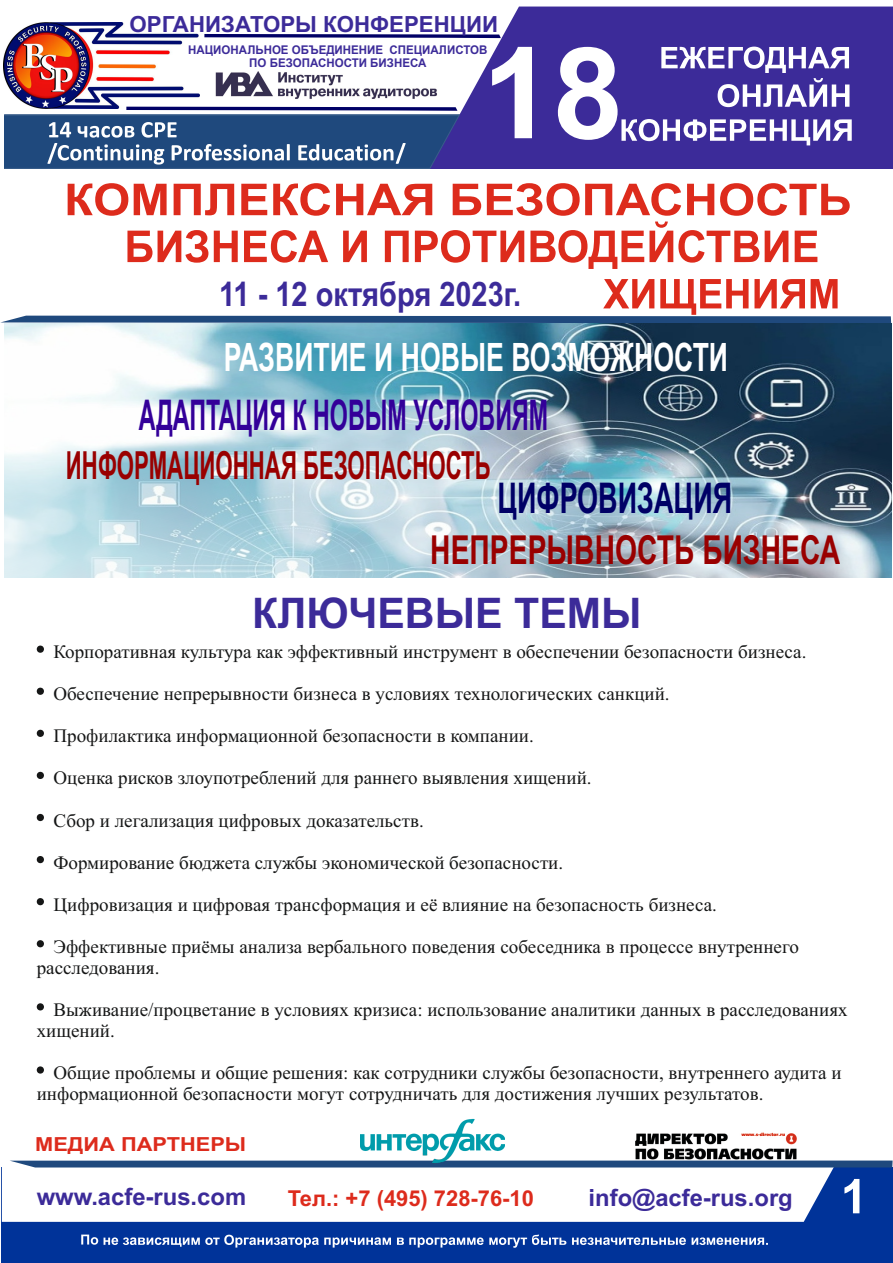
<style>
.page{position:relative;width:893px;height:1263px;background:#fff}
.page>*{position:absolute;margin:0;border:0;box-sizing:border-box;transform-origin:0 0}
.t1{font:700 126.9px "Arial";color:#fff}
.t2{font:700 42.35px "Arial";color:#309;scale:.55 1}
.t3{font:700 42.35px "Arial";color:#006;scale:.64 1}
.t4{font:700 42.15px "Arial";color:#3c2b99}
.t5{font:700 39.95px "Arial";color:#900;scale:.71 1}
.t6{font:700 39.15px "Arial";color:#fff;scale:.68 1}
.t7{font:700 38.75px "Arial";color:#900;scale:.57 1}
.t8{font:700 33.85px "Arial";color:#3c2b99;scale:.86 1}
.t9{font:700 23.8px "Arial";color:#3c2b99}
.t10{font:700 23.75px "Arial";color:#3c2b99}
.t11{font:700 22.25px "Arial";color:#3c2b99}
.t12{font:700 21.9px "Arial";color:#dd2b1c}
.t13{font:700 19.35px "Arial";color:#dd2b1c;scale:1.13 1}
.t14{font:19px/21.1px "Times New Roman";color:#151616}
.t15{font:700 12px/13.4px "Arial";color:#3c2b99;text-align:center;scale:.96 1}
</style>
<div class="page">
<div style="left:461px;top:7px;width:431px;height:162px;background:#3c2b99"></div>
<svg style="left:621px;top:119px;width:230px;height:26px"></svg>
<img style="left:835px;top:168px;width:57px;height:41px">
<img style="left:839px;top:577px;width:51px;height:1px">
<div style="left:1px;top:1168px;width:891px;height:95px;background:#039"></div>
<div style="left:2px;top:1168px;width:832px;height:54px;background:#fff"></div>
<svg style="left:81px;top:1235px;width:686px;height:13px"></svg>
<svg style="left:844px;top:1179px;width:15px;height:34px"></svg>
<img style="left:629px;top:1132px;width:173px;height:29px">
<svg style="left:68px;top:183px;width:781px;height:33px"></svg>
<svg style="left:127px;top:230px;width:81px;height:33px"></svg>
<svg style="left:214px;top:222px;width:603px;height:47px"></svg>
<svg style="left:661px;top:47px;width:188px;height:60px"></svg>
<svg style="left:11px;top:1161px;width:881px;height:7px;background:#315787"></svg>
<img style="left:3px;top:22px;width:197px;height:85px">
<svg style="left:4px;top:107px;width:457px;height:62px;background:#476694"></svg>
<svg style="left:0;top:279px;width:890px;height:44px"></svg>
<svg style="left:204px;top:34px;width:296px;height:4px"></svg>
<img style="left:4px;top:323px;width:886px;height:254px">
<svg style="left:37px;top:646px;width:7px;height:7px"></svg>
<svg style="left:37px;top:688px;width:7px;height:7px"></svg>
<svg style="left:37px;top:730px;width:7px;height:7px"></svg>
<svg style="left:37px;top:772px;width:7px;height:7px"></svg>
<svg style="left:37px;top:814px;width:7px;height:7px"></svg>
<svg style="left:37px;top:856px;width:7px;height:7px"></svg>
<svg style="left:37px;top:898px;width:7px;height:7px"></svg>
<svg style="left:37px;top:940px;width:7px;height:7px"></svg>
<svg style="left:37px;top:1003px;width:7px;height:7px"></svg>
<svg style="left:37px;top:1066px;width:7px;height:8px"></svg>
<img style="left:360px;top:1119px;width:144px;height:45px">
<img style="left:215px;top:71px;width:222px;height:28px">
<p class="t11" style="left:129px;top:16px;width:370px">ОРГАНИЗАТОРЫ КОНФЕРЕНЦИИ</p>
<p class="t15" style="left:188px;top:44px;width:313px">НАЦИОНАЛЬНОЕ ОБЪЕДИНЕНИЕ СПЕЦИАЛИСТОВ<br>ПО БЕЗОПАСНОСТИ БИЗНЕСА</p>
<h1 class="t1" style="left:482px;top:46px;width:143px">18</h1>
<h3 class="t8" style="left:219px;top:281px;width:352px">11 - 12 октября 2023г.</h3>
<h3 class="t6" style="left:223px;top:342px;width:743px">РАЗВИТИЕ И НОВЫЕ ВОЗМОЖНОСТИ</h3>
<h2 class="t2" style="left:139px;top:399px;width:745px">АДАПТАЦИЯ К НОВЫМ УСЛОВИЯМ</h2>
<h3 class="t7" style="left:66px;top:451px;width:746px">ИНФОРМАЦИОННАЯ БЕЗОПАСНОСТЬ</h3>
<h2 class="t3" style="left:497px;top:482px;width:368px">ЦИФРОВИЗАЦИЯ</h2>
<h3 class="t5" style="left:430px;top:534px;width:578px">НЕПРЕРЫВНОСТЬ БИЗНЕСА</h3>
<h3 class="t4" style="left:252px;top:597px;width:390px">КЛЮЧЕВЫЕ ТЕМЫ</h3>
<p class="t14" style="left:53px;top:643px;width:754px">Корпоративная культура как эффективный инструмент в обеспечении безопасности бизнеса.</p>
<p class="t14" style="left:53px;top:685px;width:617px">Обеспечение непрерывности бизнеса в условиях технологических санкций.</p>
<p class="t14" style="left:53px;top:727px;width:481px">Профилактика информационной безопасности в компании.</p>
<p class="t14" style="left:53px;top:769px;width:539px">Оценка рисков злоупотреблений для раннего выявления хищений.</p>
<p class="t14" style="left:53px;top:811px;width:371px">Сбор и легализация цифровых доказательств.</p>
<p class="t14" style="left:53px;top:854px;width:511px">Формирование бюджета службы экономической безопасности.</p>
<p class="t14" style="left:53px;top:896px;width:664px">Цифровизация и цифровая трансформация и её влияние на безопасность бизнеса.</p>
<p class="t14" style="left:37px;top:938px;width:763px;text-indent:17px">Эффективные приёмы анализа вербального поведения собеседника в процессе внутреннего расследования.</p>
<p class="t14" style="left:37px;top:1001px;width:811px;text-indent:17px">Выживание/процветание в условиях кризиса: использование аналитики данных в расследованиях хищений.</p>
<p class="t14" style="left:37px;top:1064px;width:806px;text-indent:17px">Общие проблемы и общие решения: как сотрудники службы безопасности, внутреннего аудита и информационной безопасности могут сотрудничать для достижения лучших результатов.</p>
<p class="t13" style="left:35px;top:1137px;width:188px">МЕДИА ПАРТНЕРЫ</p>
<p class="t9" style="left:37px;top:1187px;width:211px">www.acfe-rus.com</p>
<p class="t12" style="left:287px;top:1190px;width:248px">Тел.: +7 (495) 728-76-10</p>
<p class="t10" style="left:588px;top:1189px;width:205px">info@acfe-rus.org</p>
</div>
